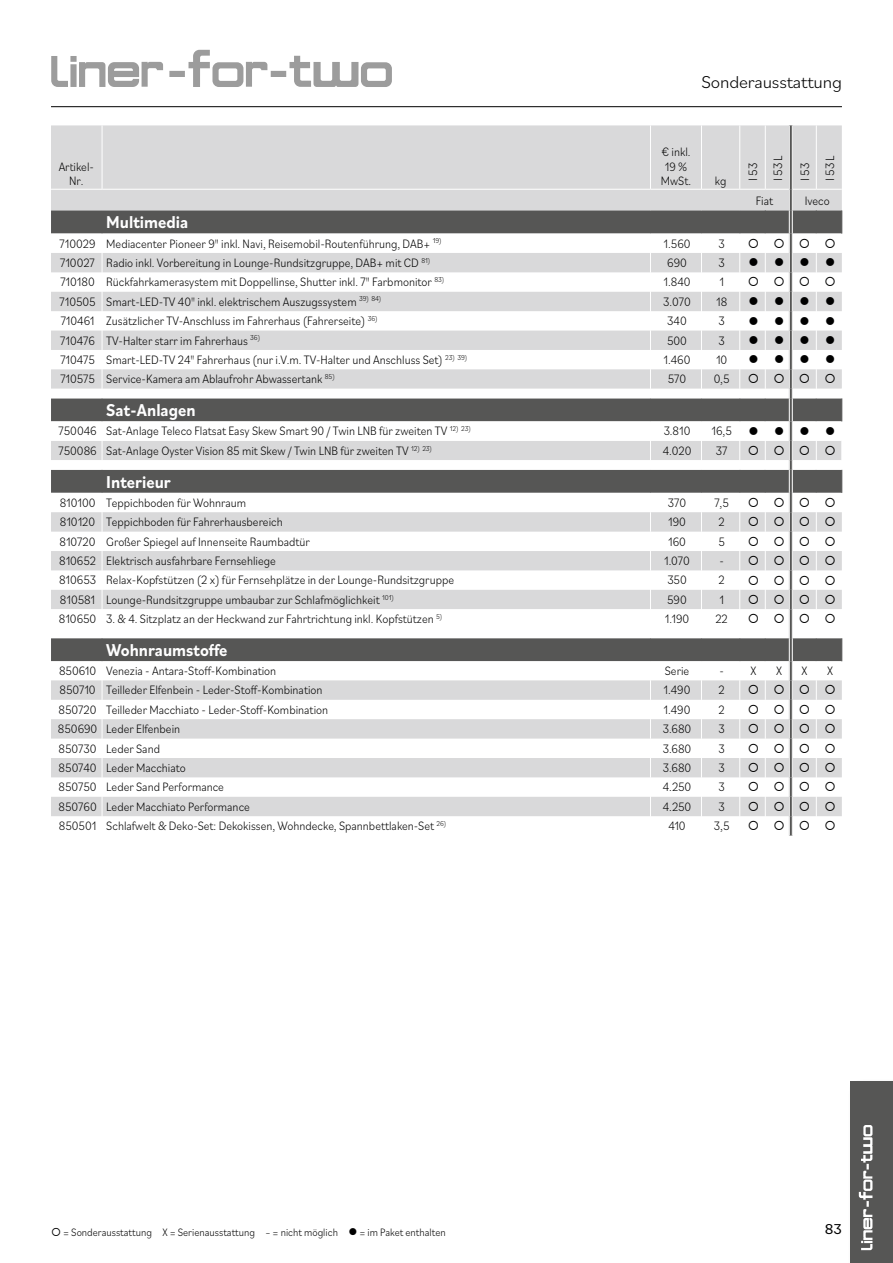
<style>
.page{position:relative;width:893px;height:1263px;background:#fff}
.page>*{position:absolute;margin:0;border:0;box-sizing:border-box;transform-origin:0 0}
.t1{font:700 18px "Bilo";color:#fff;scale:.9 1}
.t2{font:300 18px "Bilo";letter-spacing:-.01em;color:#000}
.t3{font:15px "Bilo";color:#000}
.t4{font:13.65px "Wingdings";color:#000}
.t5{font:300 12.75px/14.2px "Bilo";color:#000;text-align:center;scale:.9 1}
.t6{font:12.75px "Wingdings";color:#000}
.t7{font:300 11.25px "Bilo";color:#000;scale:.9 1}
</style>
<div class="page">
<hr style="left:51px;top:106px;width:791px;height:1px;background:#000">
<div style="left:51px;top:125px;width:791px;height:85px;background:#d9d9da"></div>
<svg style="left:51px;top:210px;width:688px;height:24px;background:#5d5d5c"></svg>
<svg style="left:51px;top:253px;width:688px;height:563px;fill:#d9d9da"></svg>
<svg style="left:51px;top:389px;width:688px;height:249px"></svg>
<svg style="left:790px;top:125px;width:2px;height:64px"></svg>
<hr style="left:51px;top:189px;width:51px;height:1px;background:#fff">
<hr style="left:102px;top:189px;width:548px;height:1px;background:#fff">
<hr style="left:650px;top:189px;width:51px;height:1px;background:#fff">
<hr style="left:701px;top:189px;width:39px;height:1px;background:#fff">
<hr style="left:102px;top:125px;width:1px;height:64px;background:#fff">
<hr style="left:650px;top:125px;width:1px;height:64px;background:#fff">
<hr style="left:701px;top:125px;width:1px;height:64px;background:#fff">
<hr style="left:739px;top:125px;width:1px;height:64px;background:#fff">
<hr style="left:765px;top:125px;width:1px;height:64px;background:#fff">
<hr style="left:816px;top:125px;width:1px;height:64px;background:#fff">
<svg style="left:102px;top:190px;width:1px;height:626px"></svg>
<svg style="left:650px;top:190px;width:1px;height:626px"></svg>
<svg style="left:701px;top:190px;width:1px;height:626px"></svg>
<hr style="left:789px;top:125px;width:1px;height:64px;background:#fff">
<hr style="left:792px;top:125px;width:1px;height:64px;background:#fff">
<svg style="left:739px;top:189px;width:103px;height:646px"></svg>
<svg style="left:51px;top:50px;width:341px;height:37px"></svg>
<div style="left:848px;top:1079px;width:45px;height:184px;background:#000;opacity:.45"></div>
<div style="left:850px;top:1082px;width:43px;height:181px;background:#565655"></div>
<svg style="left:859px;top:1125px;width:13px;height:125px"></svg>
<p class="t5" style="left:59px;top:158px;width:41px">Artikel-<br>Nr.</p>
<h1 class="t2" style="left:701px;top:70px;width:142px">Sonderausstattung</h1>
<p class="t5" style="left:661px;top:144px;width:35px">€ inkl.<br>19 %<br>MwSt.</p>
<p class="t5" style="left:715px;top:173px;width:14px">kg</p>
<p class="t5" style="left:740px;top:181px;width:30px;line-height:24.8px;text-align:left;rotate:-90deg">I 53<br>I 53 L</p>
<p class="t5" style="left:791px;top:181px;width:30px;line-height:24.9px;text-align:left;rotate:-90deg">I 53<br>I 53 L</p>
<p class="t5" style="left:756px;top:193px;width:20px">Fiat</p>
<p class="t5" style="left:805px;top:193px;width:29px">Iveco</p>
<h1 class="t1" style="left:106px;top:210px;width:93px">Multimedia</h1>
<p class="t5" style="left:60px;top:235px;width:426px">710029 Mediacenter Pioneer 9" inkl. Navi, Reisemobil-Routenführung, DAB+ <sup>19)</sup></p>
<p class="t5" style="left:663px;top:235px;width:32px">1.560</p>
<p class="t5" style="left:718px;top:235px;width:9px">3</p>
<p class="t6" style="left:748px;top:236px;width:89px">○○○○</p>
<p class="t5" style="left:60px;top:255px;width:413px">710027 Radio inkl. Vorbereitung in Lounge-Rundsitzgruppe, DAB+ mit CD <sup>81)</sup></p>
<p class="t5" style="left:667px;top:255px;width:23px">690</p>
<p class="t5" style="left:718px;top:255px;width:9px">3</p>
<p class="t4" style="left:748px;top:255px;width:88px">●●●●</p>
<p class="t5" style="left:60px;top:274px;width:428px">710180 Rückfahrkamerasystem mit Doppellinse, Shutter inkl. 7" Farbmonitor <sup>83)</sup></p>
<p class="t5" style="left:663px;top:274px;width:32px">1.840</p>
<p class="t5" style="left:719px;top:274px;width:7px">1</p>
<p class="t6" style="left:748px;top:275px;width:89px">○○○○</p>
<p class="t5" style="left:60px;top:293px;width:359px">710505 Smart-LED-TV 40" inkl. elektrischem Auszugssystem <sup>39)</sup> <sup>84)</sup></p>
<p class="t5" style="left:663px;top:293px;width:32px">3.070</p>
<p class="t5" style="left:716px;top:293px;width:14px">18</p>
<p class="t4" style="left:748px;top:294px;width:88px">●●●●</p>
<p class="t5" style="left:61px;top:313px;width:354px">710461 Zusätzlicher TV-Anschluss im Fahrerhaus (Fahrerseite) <sup>36)</sup></p>
<p class="t5" style="left:667px;top:313px;width:23px">340</p>
<p class="t5" style="left:718px;top:313px;width:9px">3</p>
<p class="t4" style="left:748px;top:313px;width:88px">●●●●</p>
<p class="t5" style="left:60px;top:332px;width:224px">710476 TV-Halter starr im Fahrerhaus <sup>36)</sup></p>
<p class="t5" style="left:667px;top:332px;width:24px">500</p>
<p class="t5" style="left:718px;top:332px;width:9px">3</p>
<p class="t4" style="left:748px;top:333px;width:88px">●●●●</p>
<p class="t5" style="left:60px;top:352px;width:454px">710475 Smart-LED-TV 24" Fahrerhaus (nur i.V.m. TV-Halter und Anschluss Set) <sup>23)</sup> <sup>39)</sup></p>
<p class="t5" style="left:664px;top:352px;width:31px">1.460</p>
<p class="t5" style="left:716px;top:352px;width:14px">10</p>
<p class="t4" style="left:748px;top:352px;width:88px">●●●●</p>
<p class="t5" style="left:60px;top:371px;width:307px">710575 Service-Kamera am Ablaufrohr Abwassertank <sup>85)</sup></p>
<p class="t5" style="left:668px;top:371px;width:22px">570</p>
<p class="t5" style="left:714px;top:371px;width:19px">0,5</p>
<p class="t6" style="left:748px;top:372px;width:89px">○○○○</p>
<h1 class="t1" style="left:106px;top:398px;width:101px">Sat-Anlagen</h1>
<p class="t5" style="left:59px;top:423px;width:460px">750046 Sat-Anlage Teleco Flatsat Easy Skew Smart 90 / Twin LNB für zweiten TV <sup>12)</sup> <sup>23)</sup></p>
<p class="t5" style="left:664px;top:423px;width:31px">3.810</p>
<p class="t5" style="left:711px;top:423px;width:139px">16,5 ●●●●</p>
<p class="t5" style="left:58px;top:442px;width:417px">750086 Sat-Anlage Oyster Vision 85 mit Skew / Twin LNB für zweiten TV <sup>12)</sup> <sup>23)</sup></p>
<p class="t5" style="left:663px;top:442px;width:33px">4.020</p>
<p class="t5" style="left:716px;top:442px;width:14px">37</p>
<p class="t6" style="left:748px;top:443px;width:89px">○○○○</p>
<h1 class="t1" style="left:106px;top:469px;width:73px">Interieur</h1>
<p class="t5" style="left:60px;top:495px;width:209px">810100 Teppichboden für Wohnraum</p>
<p class="t5" style="left:668px;top:495px;width:22px">370</p>
<p class="t5" style="left:714px;top:495px;width:17px">7,5</p>
<p class="t6" style="left:748px;top:495px;width:89px">○○○○</p>
<p class="t5" style="left:60px;top:514px;width:249px">810120 Teppichboden für Fahrerhausbereich</p>
<p class="t5" style="left:668px;top:514px;width:21px">190</p>
<p class="t5" style="left:718px;top:514px;width:9px">2</p>
<p class="t6" style="left:748px;top:515px;width:89px">○○○○</p>
<p class="t5" style="left:60px;top:533px;width:280px">810720 Großer Spiegel auf Innenseite Raumbadtür</p>
<p class="t5" style="left:668px;top:533px;width:21px">160</p>
<p class="t5" style="left:718px;top:533px;width:9px">5</p>
<p class="t6" style="left:748px;top:534px;width:89px">○○○○</p>
<p class="t5" style="left:59px;top:553px;width:242px">810652 Elektrisch ausfahrbare Fernsehliege</p>
<p class="t5" style="left:664px;top:553px;width:30px">1.070</p>
<p class="t5" style="left:719px;top:553px;width:131px">- ○○○○</p>
<p class="t5" style="left:59px;top:572px;width:440px">810653 Relax-Kopfstützen (2 x) für Fernsehplätze in der Lounge-Rundsitzgruppe</p>
<p class="t5" style="left:667px;top:572px;width:23px">350</p>
<p class="t5" style="left:718px;top:572px;width:9px">2</p>
<p class="t6" style="left:748px;top:573px;width:89px">○○○○</p>
<p class="t5" style="left:60px;top:591px;width:372px">810581 Lounge-Rundsitzgruppe umbaubar zur Schlafmöglichkeit <sup>101)</sup></p>
<p class="t5" style="left:667px;top:591px;width:23px">590</p>
<p class="t5" style="left:719px;top:591px;width:7px">1</p>
<p class="t6" style="left:748px;top:592px;width:89px">○○○○</p>
<p class="t5" style="left:59px;top:611px;width:428px">810650 3. &amp; 4. Sitzplatz an der Heckwand zur Fahrtrichtung inkl. Kopfstützen <sup>5)</sup></p>
<p class="t5" style="left:665px;top:611px;width:29px">1.190</p>
<p class="t5" style="left:715px;top:611px;width:15px">22</p>
<p class="t6" style="left:748px;top:612px;width:89px">○○○○</p>
<h1 class="t1" style="left:106px;top:638px;width:136px">Wohnraumstoffe</h1>
<p class="t5" style="left:59px;top:663px;width:243px">850610 Venezia - Antara-Stoff-Kombination</p>
<p class="t5" style="left:665px;top:663px;width:29px">Serie</p>
<p class="t5" style="left:719px;top:663px;width:43px">- X</p>
<p class="t5" style="left:776px;top:663px;width:8px">X</p>
<p class="t5" style="left:802px;top:663px;width:8px">X</p>
<p class="t5" style="left:827px;top:663px;width:8px">X</p>
<p class="t5" style="left:60px;top:682px;width:294px">850710 Teilleder Elfenbein - Leder-Stoff-Kombination</p>
<p class="t5" style="left:664px;top:682px;width:31px">1.490</p>
<p class="t5" style="left:718px;top:682px;width:9px">2</p>
<p class="t6" style="left:748px;top:683px;width:89px">○○○○</p>
<p class="t5" style="left:59px;top:701px;width:301px">850720 Teilleder Macchiato - Leder-Stoff-Kombination</p>
<p class="t5" style="left:664px;top:701px;width:31px">1.490</p>
<p class="t5" style="left:718px;top:701px;width:9px">2</p>
<p class="t6" style="left:748px;top:702px;width:89px">○○○○</p>
<p class="t5" style="left:58px;top:721px;width:137px">850690 Leder Elfenbein</p>
<p class="t5" style="left:663px;top:721px;width:33px">3.680</p>
<p class="t5" style="left:718px;top:721px;width:9px">3</p>
<p class="t6" style="left:748px;top:722px;width:89px">○○○○</p>
<p class="t5" style="left:59px;top:740px;width:114px">850730 Leder Sand</p>
<p class="t5" style="left:663px;top:740px;width:33px">3.680</p>
<p class="t5" style="left:718px;top:740px;width:9px">3</p>
<p class="t6" style="left:748px;top:741px;width:89px">○○○○</p>
<p class="t5" style="left:59px;top:760px;width:143px">850740 Leder Macchiato</p>
<p class="t5" style="left:663px;top:760px;width:33px">3.680</p>
<p class="t5" style="left:718px;top:760px;width:9px">3</p>
<p class="t6" style="left:748px;top:761px;width:89px">○○○○</p>
<p class="t5" style="left:59px;top:779px;width:185px">850750 Leder Sand Performance</p>
<p class="t5" style="left:663px;top:779px;width:33px">4.250</p>
<p class="t5" style="left:718px;top:779px;width:9px">3</p>
<p class="t6" style="left:748px;top:780px;width:89px">○○○○</p>
<p class="t5" style="left:58px;top:798px;width:214px">850760 Leder Macchiato Performance</p>
<p class="t5" style="left:663px;top:798px;width:33px">4.250</p>
<p class="t5" style="left:718px;top:798px;width:9px">3</p>
<p class="t6" style="left:748px;top:799px;width:89px">○○○○</p>
<p class="t5" style="left:59px;top:818px;width:432px">850501 Schlafwelt &amp; Deko-Set: Dekokissen, Wohndecke, Spannbettlaken-Set <sup>26)</sup></p>
<p class="t5" style="left:668px;top:818px;width:21px">410</p>
<p class="t5" style="left:714px;top:818px;width:19px">3,5</p>
<p class="t6" style="left:748px;top:819px;width:89px">○○○○</p>
<p class="t7" style="left:51px;top:1224px;width:440px">○ = Sonderausstattung X = Serienausstattung – = nicht möglich ● = im Paket enthalten</p>
<p class="t3" style="left:825px;top:1218px;width:19px">83</p>
</div>
